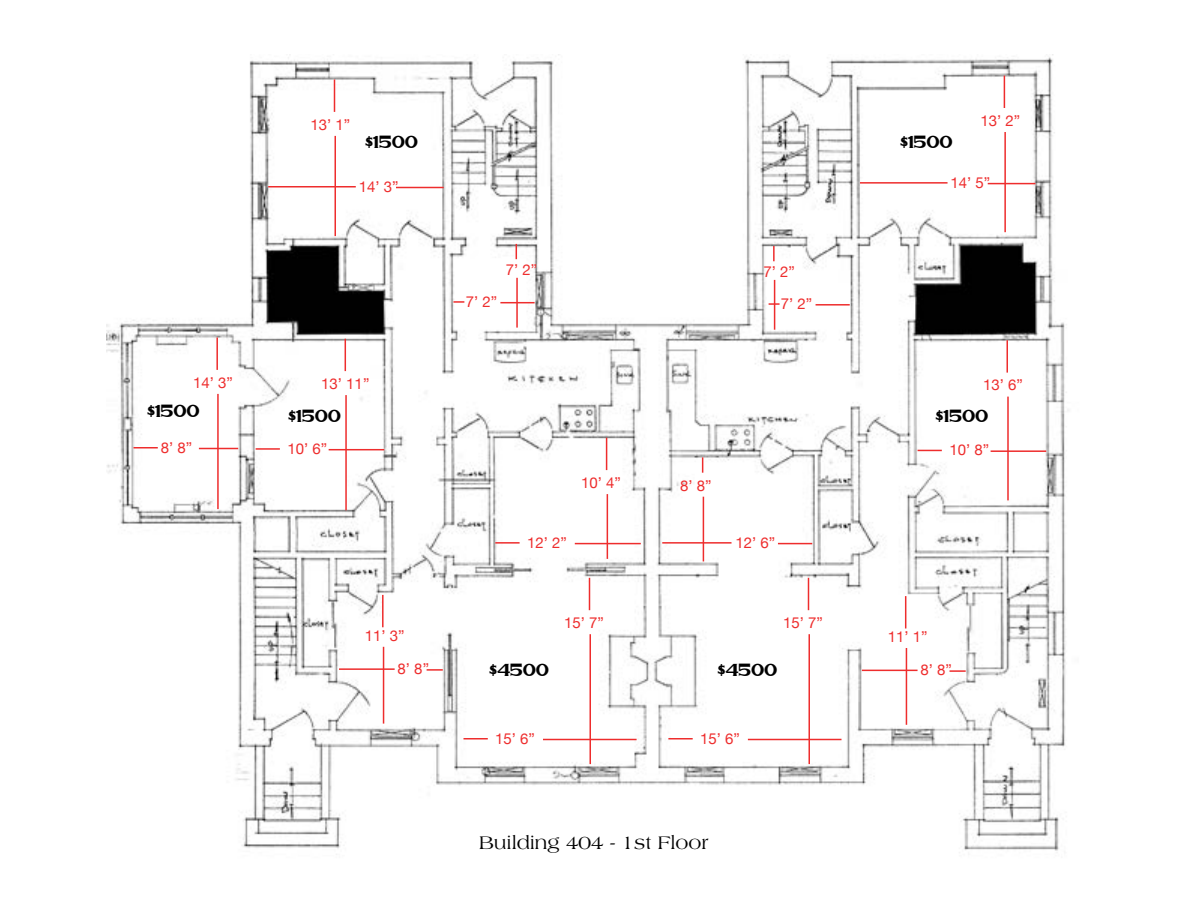
<style>
.page{position:relative;width:1188px;height:918px;background:#fff}
.page>*{position:absolute;margin:0;border:0;box-sizing:border-box;transform-origin:0 0}
.t1{font:19.5px "Americana Std";color:#000}
.t2{font:15px "Helvetica Neue";color:#ee2d2d}
.t3{font:15px "Alphacal Black JNL";letter-spacing:-.015em;color:#000}
</style>
<div class="page">
<img style="left:107px;top:54px;width:962px;height:801px">
<hr style="left:543px;top:739px;width:94px;height:1px;background:#ee2d2d">
<hr style="left:575px;top:543px;width:66px;height:1px;background:#ee2d2d">
<hr style="left:778px;top:543px;width:34px;height:1px;background:#ee2d2d">
<hr style="left:329px;top:449px;width:55px;height:1px;background:#ee2d2d">
<hr style="left:396px;top:187px;width:48px;height:1px;background:#ee2d2d">
<hr style="left:199px;top:448px;width:39px;height:1px;background:#ee2d2d">
<svg style="left:427px;top:669px;width:16px;height:2px"></svg>
<hr style="left:748px;top:739px;width:94px;height:1px;background:#ee2d2d">
<hr style="left:464px;top:738px;width:24px;height:2px;background:#ee2d2d">
<hr style="left:495px;top:542px;width:25px;height:2px;background:#ee2d2d">
<hr style="left:662px;top:542px;width:70px;height:2px;background:#ee2d2d">
<hr style="left:256px;top:448px;width:24px;height:2px;background:#ee2d2d">
<hr style="left:268px;top:186px;width:88px;height:2px;background:#ee2d2d">
<hr style="left:133px;top:447px;width:25px;height:2px;background:#ee2d2d">
<hr style="left:339px;top:668px;width:56px;height:2px;background:#ee2d2d">
<hr style="left:668px;top:738px;width:25px;height:2px;background:#ee2d2d">
<hr style="left:589px;top:578px;width:1px;height:32px;background:#ee2d2d">
<hr style="left:606px;top:438px;width:1px;height:32px;background:#ee2d2d">
<svg style="left:702px;top:457px;width:1px;height:16px"></svg>
<hr style="left:345px;top:339px;width:1px;height:32px;background:#ee2d2d">
<hr style="left:334px;top:80px;width:1px;height:32px;background:#ee2d2d">
<hr style="left:216px;top:338px;width:2px;height:32px;background:#ee2d2d">
<hr style="left:382px;top:595px;width:2px;height:32px;background:#ee2d2d">
<hr style="left:808px;top:578px;width:1px;height:32px;background:#ee2d2d">
<hr style="left:590px;top:634px;width:1px;height:130px;background:#ee2d2d">
<hr style="left:607px;top:494px;width:1px;height:65px;background:#ee2d2d">
<hr style="left:703px;top:497px;width:1px;height:64px;background:#ee2d2d">
<hr style="left:345px;top:395px;width:2px;height:115px;background:#ee2d2d">
<hr style="left:334px;top:136px;width:2px;height:100px;background:#ee2d2d">
<hr style="left:217px;top:394px;width:2px;height:115px;background:#ee2d2d">
<hr style="left:383px;top:647px;width:1px;height:77px;background:#ee2d2d">
<hr style="left:808px;top:634px;width:2px;height:130px;background:#ee2d2d">
<svg style="left:950px;top:670px;width:16px;height:2px"></svg>
<hr style="left:862px;top:670px;width:56px;height:1px;background:#ee2d2d">
<hr style="left:905px;top:596px;width:1px;height:32px;background:#ee2d2d">
<hr style="left:906px;top:648px;width:1px;height:77px;background:#ee2d2d">
<hr style="left:991px;top:450px;width:55px;height:2px;background:#ee2d2d">
<svg style="left:918px;top:450px;width:24px;height:1px"></svg>
<hr style="left:1006px;top:340px;width:2px;height:33px;background:#ee2d2d">
<hr style="left:1007px;top:397px;width:2px;height:103px;background:#ee2d2d">
<hr style="left:500px;top:302px;width:35px;height:1px;background:#ee2d2d">
<svg style="left:453px;top:301px;width:11px;height:2px"></svg>
<svg style="left:516px;top:244px;width:1px;height:15px"></svg>
<hr style="left:516px;top:278px;width:2px;height:50px;background:#ee2d2d">
<hr style="left:816px;top:304px;width:34px;height:2px;background:#ee2d2d">
<svg style="left:769px;top:303px;width:11px;height:2px"></svg>
<svg style="left:773px;top:246px;width:2px;height:15px"></svg>
<hr style="left:774px;top:280px;width:1px;height:50px;background:#ee2d2d">
<hr style="left:988px;top:183px;width:47px;height:1px;background:#ee2d2d">
<hr style="left:860px;top:182px;width:88px;height:2px;background:#ee2d2d">
<hr style="left:1004px;top:76px;width:1px;height:32px;background:#ee2d2d">
<hr style="left:1004px;top:132px;width:2px;height:100px;background:#ee2d2d">
<p class="t2" style="left:193px;top:372px;width:41px">14’ 3”</p>
<p class="t2" style="left:311px;top:114px;width:41px">13’ 1”</p>
<p class="t3" style="left:365px;top:132px;width:54px">$1500</p>
<p class="t3" style="left:900px;top:132px;width:54px">$1500</p>
<p class="t2" style="left:980px;top:110px;width:41px">13’ 2”</p>
<p class="t2" style="left:359px;top:175px;width:41px">14’ 3”</p>
<p class="t2" style="left:951px;top:172px;width:41px">14’ 5”</p>
<p class="t2" style="left:466px;top:291px;width:33px">7’ 2”</p>
<p class="t2" style="left:506px;top:259px;width:33px">7’ 2”</p>
<p class="t2" style="left:763px;top:261px;width:33px">7’ 2”</p>
<p class="t2" style="left:781px;top:293px;width:33px">7’ 2”</p>
<p class="t2" style="left:321px;top:373px;width:50px">13’ 11”</p>
<p class="t2" style="left:983px;top:374px;width:41px">13’ 6”</p>
<p class="t3" style="left:147px;top:401px;width:54px">$1500</p>
<p class="t3" style="left:288px;top:406px;width:54px">$1500</p>
<p class="t3" style="left:936px;top:406px;width:54px">$1500</p>
<p class="t2" style="left:161px;top:436px;width:33px">8’ 8”</p>
<p class="t2" style="left:287px;top:438px;width:41px">10’ 6”</p>
<p class="t2" style="left:365px;top:625px;width:41px">11’ 3”</p>
<p class="t2" style="left:398px;top:658px;width:33px">8’ 8”</p>
<p class="t2" style="left:581px;top:472px;width:41px">10’ 4”</p>
<p class="t2" style="left:680px;top:474px;width:33px">8’ 8”</p>
<p class="t2" style="left:527px;top:532px;width:41px">12’ 2”</p>
<p class="t2" style="left:735px;top:532px;width:41px">12’ 6”</p>
<p class="t2" style="left:564px;top:612px;width:41px">15’ 7”</p>
<p class="t2" style="left:783px;top:612px;width:41px">15’ 7”</p>
<p class="t3" style="left:489px;top:660px;width:61px">$4500</p>
<p class="t2" style="left:495px;top:727px;width:41px">15’ 6”</p>
<p class="t3" style="left:718px;top:660px;width:61px">$4500</p>
<p class="t2" style="left:700px;top:727px;width:41px">15’ 6”</p>
<h1 class="t1" style="left:479px;top:832px;width:231px">Building 404 - 1st Floor</h1>
<p class="t2" style="left:949px;top:439px;width:41px">10’ 8”</p>
<p class="t2" style="left:888px;top:626px;width:41px">11’ 1”</p>
<p class="t2" style="left:921px;top:659px;width:33px">8’ 8”</p>
</div>
